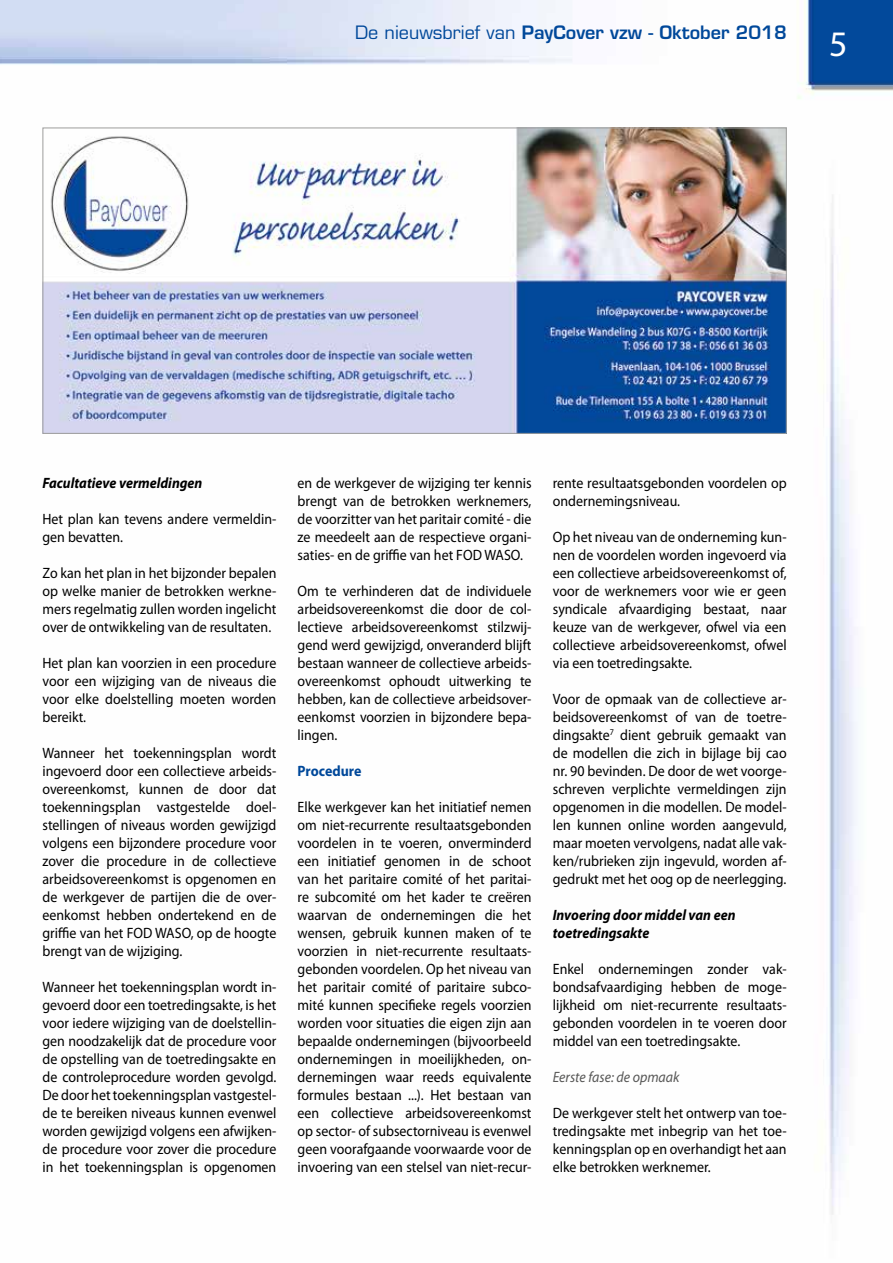
<style>
.page{position:relative;width:893px;height:1263px;background:#fff}
.page>*{position:absolute;margin:0;border:0;box-sizing:border-box;transform-origin:0 0}
.t1{font:36px "Myriad Pro";color:#fff}
.t2{font:600 18px "Eurostile LT Std";color:#00489a}
.t3{font:15px/18px "Myriad Pro";color:#000;text-align:justify;scale:.93 1}
.t4{font:italic 700 15px/18px "Myriad Pro";color:#000;scale:.93 1}
.t5{font:italic 15px "Myriad Pro";color:#575756;scale:.93 1}
.t6{font:700 15px "Myriad Pro";letter-spacing:-.005em;color:#00489a;scale:.93 1}
.s1{font-weight:400}
</style>
<div class="page">
<img style="left:0;top:0;width:893px;height:1215px">
<img style="left:45px;top:130px;width:740px;height:302px">
<p class="t2" style="left:355px;top:21px;width:433px"><span class="s1">De nieuwsbrief van</span> PayCover vzw - Oktober 2018</p>
<h1 class="t1" style="left:829px;top:22px;width:20px">5</h1>
<p class="t4" style="left:43px;top:473px;width:174px">Facultatieve vermeldingen</p>
<p class="t3" style="left:43px;top:509px;width:253px">Het plan kan tevens andere vermeldin&shy;gen bevatten.</p>
<p class="t3" style="left:43px;top:563px;width:253px">Zo kan het plan in het bijzonder bepalen op welke manier de betrokken werkne&shy;mers regelmatig zullen worden ingelicht over de ontwikkeling van de resultaten.</p>
<p class="t3" style="left:43px;top:653px;width:253px">Het plan kan voorzien in een procedure voor een wijziging van de niveaus die voor elke doelstelling moeten worden bereikt.</p>
<p class="t3" style="left:43px;top:743px;width:253px">Wanneer het toekenningsplan wordt ingevoerd door een collectieve arbeids&shy;overeenkomst, kunnen de door dat toekenningsplan vastgestelde doel&shy;stellingen of niveaus worden gewijzigd volgens een bijzondere procedure voor zover die procedure in de collectieve arbeidsovereenkomst is opgenomen en de werkgever de partijen die de over&shy;eenkomst hebben ondertekend en de griffie van het FOD WASO, op de hoogte brengt van de wijziging.</p>
<p class="t3" style="left:43px;top:977px;width:253px">Wanneer het toekenningsplan wordt in&shy;gevoerd door een toetredingsakte, is het voor iedere wijziging van de doelstellin&shy;gen noodzakelijk dat de procedure voor de opstelling van de toetredingsakte en de controleprocedure worden gevolgd.<br>De door het toekenningsplan vastgestel&shy;de te bereiken niveaus kunnen evenwel worden gewijzigd volgens een afwijken&shy;de procedure voor zover die procedure in het toekenningsplan is opgenomen</p>
<p class="t3" style="left:298px;top:473px;width:253px">en de werkgever de wijziging ter kennis brengt van de betrokken werknemers, de voorzitter van het paritair comité - die ze meedeelt aan de respectieve organi&shy;saties- en de griffie van het FOD WASO.</p>
<p class="t3" style="left:298px;top:581px;width:253px">Om te verhinderen dat de individuele arbeidsovereenkomst die door de col&shy;lectieve arbeidsovereenkomst stilzwij&shy;gend werd gewijzigd, onveranderd blijft bestaan wanneer de collectieve arbeids&shy;overeenkomst ophoudt uitwerking te hebben, kan de collectieve arbeidsover&shy;eenkomst voorzien in bijzondere bepa&shy;lingen.</p>
<p class="t6" style="left:298px;top:761px;width:70px">Procedure</p>
<p class="t3" style="left:298px;top:797px;width:253px">Elke werkgever kan het initiatief nemen om niet-recurrente resultaatsgebonden voordelen in te voeren, onverminderd een initiatief genomen in de schoot van het paritaire comité of het paritai&shy;re subcomité om het kader te creëren waarvan de ondernemingen die het wensen, gebruik kunnen maken of te voorzien in niet-recurrente resultaats&shy;gebonden voordelen. Op het niveau van het paritair comité of paritaire subco&shy;mité kunnen specifieke regels voorzien worden voor situaties die eigen zijn aan bepaalde ondernemingen (bijvoorbeeld ondernemingen in moeilijkheden, on&shy;dernemingen waar reeds equivalente formules bestaan ...). Het bestaan van een collectieve arbeidsovereenkomst op sector- of subsectorniveau is evenwel geen voorafgaande voorwaarde voor de invoering van een stelsel van niet-recur-</p>
<p class="t3" style="left:553px;top:473px;width:253px">rente resultaatsgebonden voordelen op ondernemingsniveau.</p>
<p class="t3" style="left:553px;top:527px;width:253px">Op het niveau van de onderneming kun&shy;nen de voordelen worden ingevoerd via een collectieve arbeidsovereenkomst of, voor de werknemers voor wie er geen syndicale afvaardiging bestaat, naar keuze van de werkgever, ofwel via een collectieve arbeidsovereenkomst, ofwel via een toetredingsakte.</p>
<p class="t3" style="left:553px;top:689px;width:253px">Voor de opmaak van de collectieve ar&shy;beidsovereenkomst of van de toetre&shy;dingsakte<sup>7</sup> dient gebruik gemaakt van de modellen die zich in bijlage bij cao nr. 90 bevinden. De door de wet voorge&shy;schreven verplichte vermeldingen zijn opgenomen in die modellen. De model&shy;len kunnen online worden aangevuld, maar moeten vervolgens, nadat alle vak&shy;ken/rubrieken zijn ingevuld, worden af&shy;gedrukt met het oog op de neerlegging.</p>
<p class="t4" style="left:553px;top:905px;width:198px">Invoering door middel van een toetredingsakte</p>
<p class="t3" style="left:553px;top:959px;width:253px">Enkel ondernemingen zonder vak&shy;bondsafvaardiging hebben de moge&shy;lijkheid om niet-recurrente resultaats&shy;gebonden voordelen in te voeren door middel van een toetredingsakte.</p>
<p class="t5" style="left:553px;top:1067px;width:138px">Eerste fase: de opmaak</p>
<p class="t3" style="left:553px;top:1103px;width:253px">De werkgever stelt het ontwerp van toe&shy;tredingsakte met inbegrip van het toe&shy;kenningsplan op en overhandigt het aan elke betrokken werknemer.</p>
</div>
